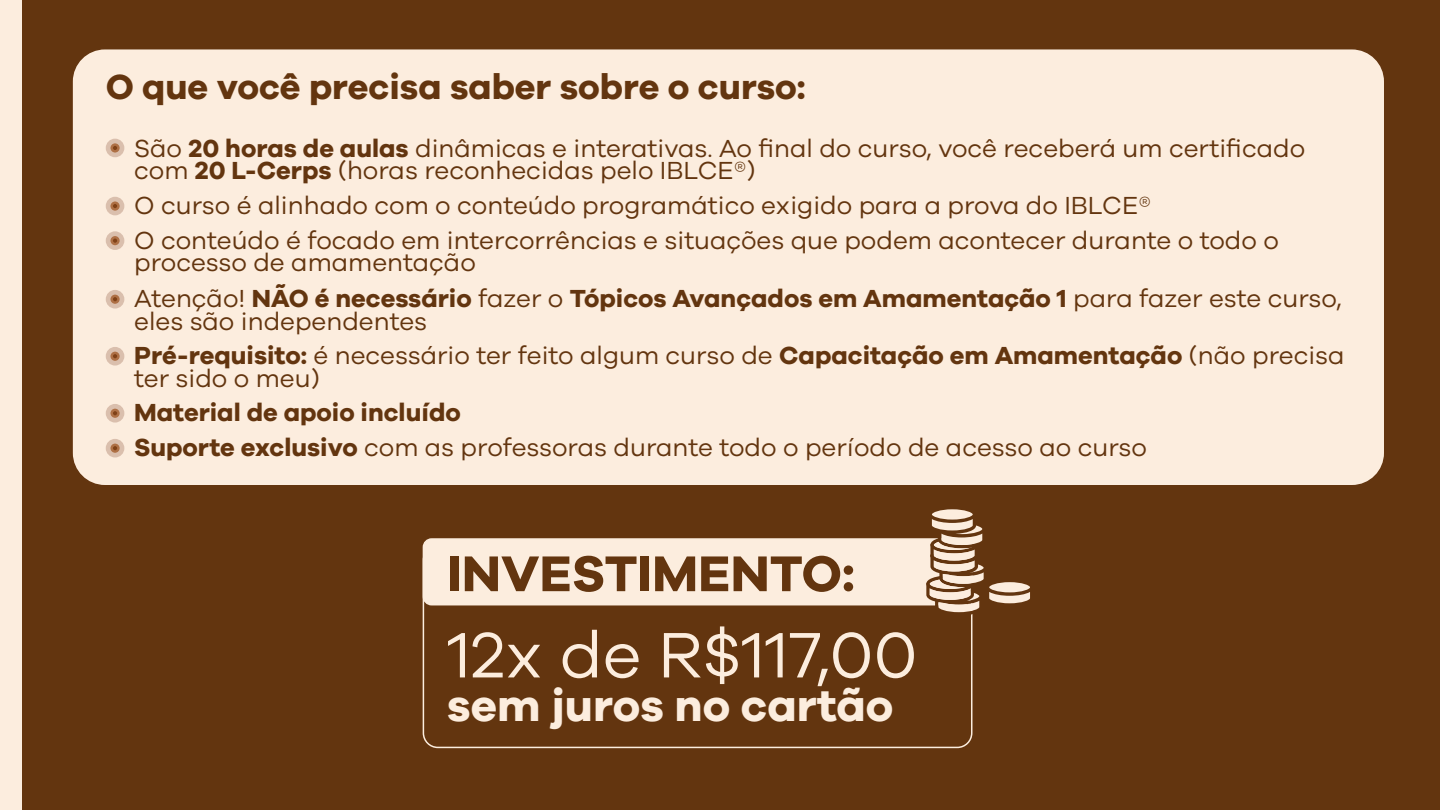
<style>
.page{position:relative;width:1440px;height:810px;background:#63350f}
.page>*{position:absolute;margin:0;border:0;box-sizing:border-box;transform-origin:0 0}
.t1{font:66.22px "Galano Grotesque";color:#fcedde}
.t2{font:700 51.82px "Galano Grotesque";color:#63350f}
.t3{font:700 45.67px "Galano Grotesque";color:#fcedde}
.t4{font:700 36px "Galano Grotesque";color:#63350f}
.t5{font:25.5px/34.5px "Galano Grotesque";color:#63350f}
.s1{font-weight:700}
</style>
<div class="page">
<div style="left:423px;top:539px;width:549px;height:66px;background:#fcedde;border-radius:8px"></div>
<div style="left:423px;top:538px;width:549px;height:67px;border:2px solid #fcedde;border-radius:8px"></div>
<div style="left:423px;top:545px;width:549px;height:203px;border:2px solid #fcedde;border-radius:14px"></div>
<svg style="left:926px;top:509px;width:104px;height:107px"></svg>
<div style="left:72px;top:49px;width:1313px;height:437px;background:#fcedde;border-radius:33px"></div>
<div style="left:106px;top:139px;width:18px;height:18px;background:#dabfad;border-radius:50%"></div>
<svg style="left:110px;top:143px;width:10px;height:10px"></svg>
<svg style="left:113px;top:146px;width:4px;height:4px"></svg>
<div style="left:106px;top:197px;width:18px;height:18px;background:#dabfad;border-radius:50%"></div>
<svg style="left:110px;top:201px;width:10px;height:10px"></svg>
<svg style="left:113px;top:204px;width:4px;height:4px"></svg>
<div style="left:106px;top:231px;width:18px;height:19px;background:#dabfad;border-radius:50%"></div>
<svg style="left:110px;top:236px;width:10px;height:9px"></svg>
<svg style="left:113px;top:239px;width:4px;height:4px"></svg>
<div style="left:106px;top:290px;width:18px;height:19px;background:#dabfad;border-radius:50%"></div>
<div style="left:110px;top:295px;width:10px;height:9px;background:#ae7045;border-radius:50%"></div>
<svg style="left:113px;top:297px;width:4px;height:4px"></svg>
<div style="left:106px;top:347px;width:18px;height:19px;background:#dabfad;border-radius:50%"></div>
<div style="left:110px;top:352px;width:10px;height:9px;background:#ae7045;border-radius:50%"></div>
<svg style="left:113px;top:354px;width:4px;height:4px"></svg>
<div style="left:106px;top:404px;width:18px;height:19px;background:#dabfad;border-radius:50%"></div>
<svg style="left:110px;top:409px;width:10px;height:9px"></svg>
<svg style="left:113px;top:411px;width:4px;height:4px"></svg>
<div style="left:106px;top:439px;width:18px;height:18px;background:#dabfad;border-radius:50%"></div>
<div style="left:110px;top:444px;width:10px;height:9px;background:#ae7045;border-radius:50%"></div>
<svg style="left:113px;top:446px;width:4px;height:4px"></svg>
<div style="left:0;top:0;width:22px;height:810px;background:#fcedde"></div>
<h3 class="t4" style="left:106px;top:65px;width:702px">O que você precisa saber sobre o curso:</h3>
<p class="t5" style="left:134px;top:136px;width:1173px;line-height:22.5px">São <span class="s1">20 horas de aulas</span> dinâmicas e interativas. Ao final do curso, você receberá um certificado com <span class="s1">20 L-Cerps</span> (horas reconhecidas pelo IBLCE®)</p>
<p class="t5" style="left:134px;top:188px;width:1146px">O curso é alinhado com o conteúdo programático exigido para a prova do IBLCE®<br>O conteúdo é focado em intercorrências e situações que podem acontecer durante o todo o</p>
<p class="t5" style="left:134px;top:244px;width:1209px;line-height:36.2px">processo de amamentação<br>Atenção! <span class="s1">NÃO é necessário</span> fazer o <span class="s1">Tópicos Avançados em Amamentação 1</span> para fazer este curso,</p>
<p class="t5" style="left:134px;top:303px;width:1212px">eles são independentes<br><span class="s1">Pré-requisito:</span> é necessário ter feito algum curso de <span class="s1">Capacitação em Amamentação</span> (não precisa</p>
<p class="t5" style="left:134px;top:360px;width:187px">ter sido o meu)</p>
<p class="t5" style="left:134px;top:394px;width:1014px;line-height:35px"><span class="s1">Material de apoio incluído<br>Suporte exclusivo</span> com as professoras durante todo o período de acesso ao curso</p>
<h2 class="t2" style="left:447px;top:542px;width:409px">INVESTIMENTO:</h2>
<h1 class="t1" style="left:447px;top:616px;width:472px">12x de R$117,00</h1>
<h3 class="t3" style="left:447px;top:677px;width:448px">sem juros no cartão</h3>
</div>
